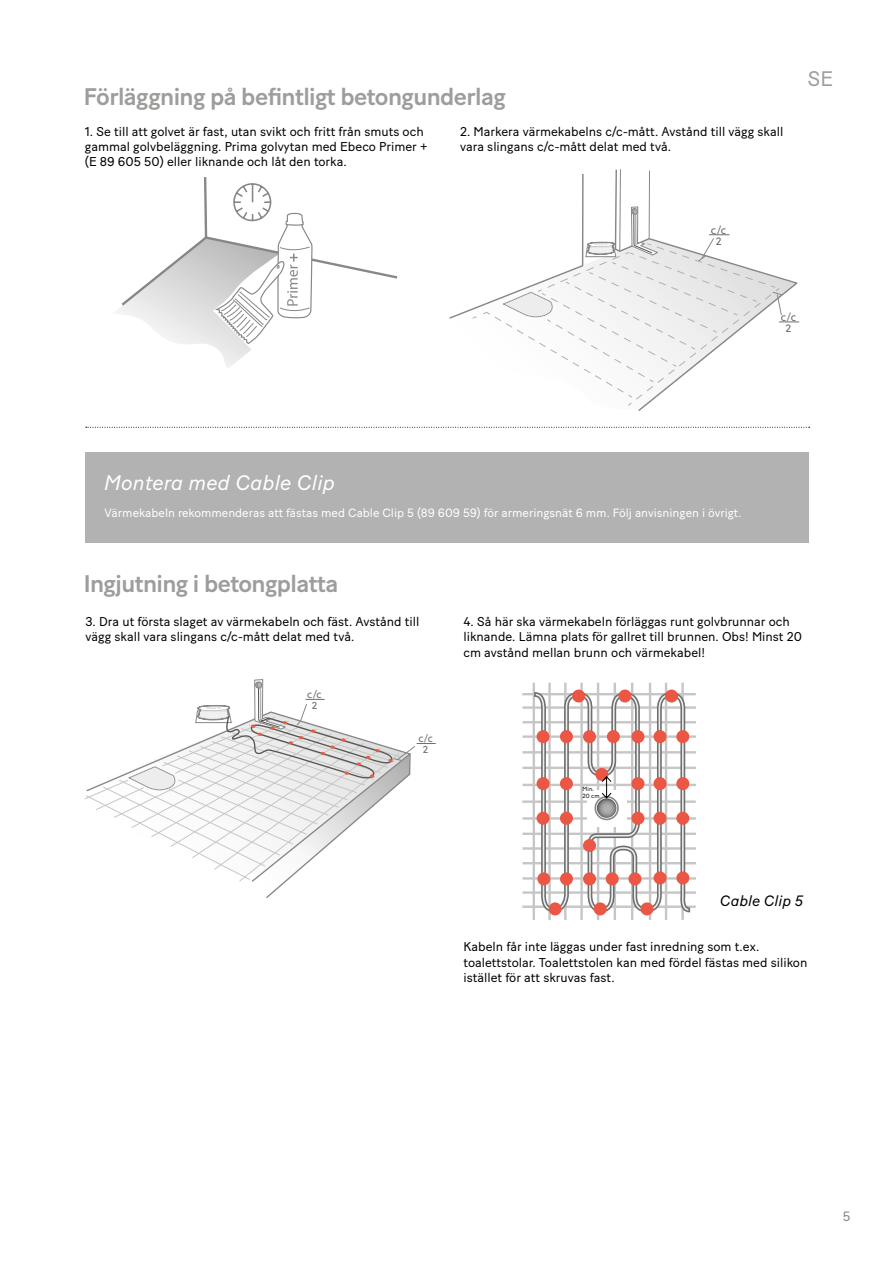
<style>
.page{position:relative;width:893px;height:1263px;background:#fff}
.page>*{position:absolute;margin:0;border:0;box-sizing:border-box;transform-origin:0 0}
.t1{font:500 24px "Baton Turbo";letter-spacing:-.025em;color:#9d9d9c}
.t2{font:italic 21px "Baton Turbo";color:#fff}
.t3{font:21px "Baton Turbo";color:#9d9d9c}
.t4{font:italic 15px "Baton Turbo";color:#000}
.t5{font:13.5px "Baton Turbo";color:#878787}
.t6{font:12.75px/15.3px "Baton Turbo";color:#000}
.t7{font:12px "Baton Turbo";color:#fff}
.t8{font:11.25px/11.2px "Soleil";color:#706f6f;text-align:center}
.t9{font:10.65px/10.6px "Soleil";color:#706f6f;text-align:center}
.t10{font:6px/7.2px "Baton Turbo";color:#000}
</style>
<div class="page">
<svg style="left:84px;top:679px;width:352px;height:219px"></svg>
<hr style="left:522px;top:847px;width:174px;height:3px;background:#c7c6c6">
<hr style="left:522px;top:817px;width:174px;height:3px;background:#c7c6c6">
<hr style="left:522px;top:784px;width:174px;height:2px;background:#c7c6c6">
<hr style="left:522px;top:751px;width:174px;height:2px;background:#c7c6c6">
<hr style="left:522px;top:721px;width:174px;height:2px;background:#c7c6c6">
<hr style="left:522px;top:693px;width:174px;height:2px;background:#c7c6c6">
<hr style="left:681px;top:683px;width:3px;height:237px;background:#c7c6c6">
<hr style="left:665px;top:683px;width:2px;height:237px;background:#c7c6c6">
<hr style="left:649px;top:683px;width:2px;height:237px;background:#c7c6c6">
<hr style="left:631px;top:683px;width:2px;height:237px;background:#c7c6c6">
<hr style="left:614px;top:683px;width:2px;height:237px;background:#c7c6c6">
<hr style="left:597px;top:683px;width:2px;height:237px;background:#c7c6c6">
<hr style="left:580px;top:683px;width:3px;height:237px;background:#c7c6c6">
<hr style="left:522px;top:706px;width:174px;height:3px;background:#c7c6c6">
<hr style="left:522px;top:735px;width:174px;height:3px;background:#c7c6c6">
<hr style="left:522px;top:767px;width:174px;height:2px;background:#c7c6c6">
<hr style="left:522px;top:800px;width:174px;height:3px;background:#c7c6c6">
<hr style="left:522px;top:832px;width:174px;height:3px;background:#c7c6c6">
<hr style="left:564px;top:683px;width:2px;height:237px;background:#c7c6c6">
<hr style="left:548px;top:683px;width:3px;height:237px;background:#c7c6c6">
<hr style="left:533px;top:683px;width:2px;height:237px;background:#c7c6c6">
<hr style="left:522px;top:862px;width:174px;height:2px;background:#c7c6c6">
<hr style="left:522px;top:877px;width:174px;height:3px;background:#c7c6c6">
<hr style="left:522px;top:891px;width:174px;height:3px;background:#c7c6c6">
<hr style="left:522px;top:905px;width:174px;height:3px;background:#c7c6c6">
<svg style="left:572px;top:689px;width:13px;height:13px"></svg>
<svg style="left:618px;top:689px;width:13px;height:13px"></svg>
<svg style="left:665px;top:689px;width:13px;height:13px"></svg>
<div style="left:640px;top:902px;width:13px;height:13px;background:#eb5645;border-radius:50%"></div>
<div style="left:594px;top:902px;width:13px;height:13px;background:#eb5645;border-radius:50%"></div>
<div style="left:549px;top:902px;width:13px;height:13px;background:#eb5645;border-radius:50%"></div>
<svg style="left:534px;top:691px;width:157px;height:222px"></svg>
<div style="left:85px;top:452px;width:724px;height:91px;background:#b3b2b2"></div>
<svg style="left:116px;top:177px;width:281px;height:191px"></svg>
<svg style="left:449px;top:169px;width:350px;height:242px"></svg>
<svg style="left:86px;top:427px;width:724px;height:1px"></svg>
<h1 class="t1" style="left:84px;top:79px;width:423px">Förläggning på befintligt betongunderlag</h1>
<p class="t6" style="left:85px;top:122px;width:344px">1. Se till att golvet är fast, utan svikt och fritt från smuts och gammal golvbeläggning. Prima golvytan med Ebeco Primer + (E 89 605 50) eller liknande och låt den torka.</p>
<p class="t6" style="left:460px;top:122px;width:325px">2. Markera värmekabelns c/c-mått. Avstånd till vägg skall vara slingans c/c-mått delat med två.</p>
<p class="t8" style="left:711px;top:224px;width:17px">c/c<br>2</p>
<h2 class="t3" style="left:808px;top:63px;width:27px">SE</h2>
<p class="t8" style="left:781px;top:311px;width:17px">c/c<br>2</p>
<h2 class="t2" style="left:105px;top:467px;width:232px">Montera med Cable Clip</h2>
<p class="t7" style="left:105px;top:503px;width:638px">Värmekabeln rekommenderas att fästas med Cable Clip 5 (89 609 59) för armeringsnät 6 mm. Följ anvisningen i övrigt.</p>
<h1 class="t1" style="left:84px;top:565px;width:256px">Ingjutning i betongplatta</h1>
<p class="t6" style="left:85px;top:613px;width:335px">3. Dra ut första slaget av värmekabeln och fäst. Avstånd till vägg skall vara slingans c/c-mått delat med två.</p>
<p class="t9" style="left:307px;top:689px;width:16px">c/c<br>2</p>
<p class="t9" style="left:418px;top:733px;width:16px">c/c<br>2</p>
<p class="t6" style="left:463px;top:613px;width:340px">4. Så här ska värmekabeln förläggas runt golvbrunnar och liknande. Lämna plats för gallret till brunnen. Obs! Minst 20 cm avstånd mellan brunn och värmekabel!</p>
<p class="t10" style="left:583px;top:785px;width:18px">Min.<br>20 cm</p>
<p class="t4" style="left:720px;top:889px;width:85px">Cable Clip 5</p>
<p class="t6" style="left:463px;top:938px;width:345px">Kabeln får inte läggas under fast inredning som t.ex. toalettstolar. Toalettstolen kan med fördel fästas med silikon istället för att skruvas fast.</p>
<p class="t5" style="left:843px;top:1206px;width:9px">5</p>
</div>
